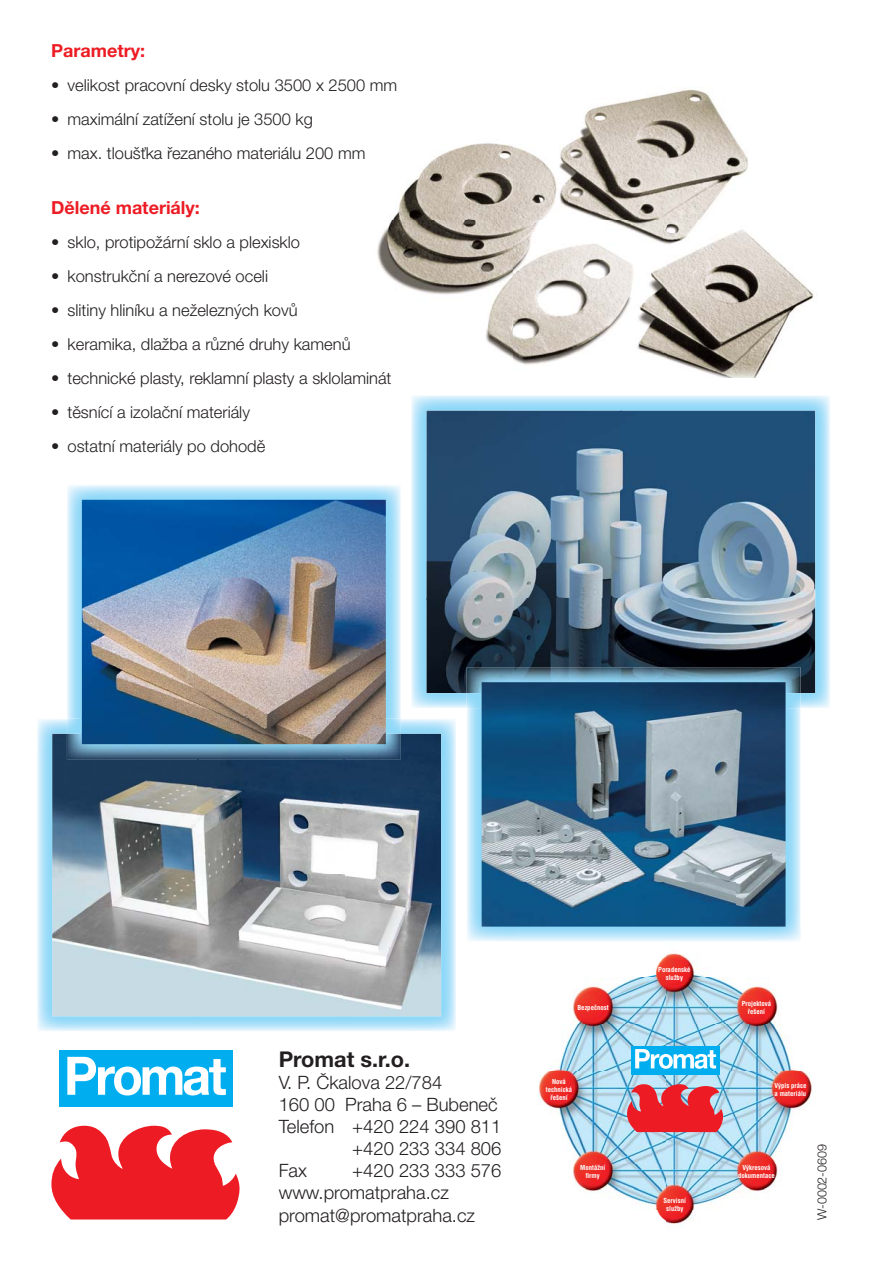
<style>
.page{position:relative;width:893px;height:1263px;background:#fff}
.page>*{position:absolute;margin:0;border:0;box-sizing:border-box;transform-origin:0 0}
.t1{font:700 21.75px "Helvetica Neue CE";color:#231f20}
.t2{font:300 18.45px/22px "Helvetica Neue CE";color:#231f20}
.t3{font:700 18px "Helvetica Neue CE";color:#ed1c24}
.t4{font:300 16.5px "Helvetica Neue CE";color:#231f20}
.t5{font:300 12.6px "Helvetica Neue CE";color:#231f20}
.t6{font:700 condensed 6.75px/8.1px "Helvetica LT Std";color:#fff;text-align:center}
</style>
<div class="page">
<img style="left:411px;top:396px;width:419px;height:312px">
<img style="left:377px;top:89px;width:440px;height:289px">
<div style="left:59px;top:1050px;width:173px;height:57px;background:#00aeef"></div>
<svg style="left:51px;top:1126px;width:189px;height:93px"></svg>
<svg style="left:67px;top:1057px;width:159px;height:38px"></svg>
<img style="left:538px;top:956px;width:128px;height:265px">
<img style="left:666px;top:931px;width:146px;height:294px">
<div style="left:631px;top:1046px;width:88px;height:28px;background:#00aeef"></div>
<svg style="left:627px;top:1084px;width:96px;height:48px;background:#dd434e"></svg>
<svg style="left:635px;top:1049px;width:81px;height:20px"></svg>
<img style="left:467px;top:667px;width:333px;height:275px">
<img style="left:516px;top:931px;width:284px;height:11px">
<img style="left:37px;top:719px;width:419px;height:312px">
<img style="left:67px;top:485px;width:334px;height:274px">
<p class="t3" style="left:51px;top:44px;width:95px">Parametry:</p>
<p class="t4" style="left:51px;top:79px;width:348px">• velikost pracovní desky stolu 3500 x 2500 mm</p>
<p class="t4" style="left:51px;top:113px;width:263px">• maximální zatížení stolu je 3500 kg</p>
<p class="t4" style="left:51px;top:147px;width:316px">• max. tloušťka řezaného materiálu 200 mm</p>
<p class="t3" style="left:51px;top:201px;width:150px">Dělené materiály:</p>
<p class="t4" style="left:51px;top:237px;width:251px">• sklo, protipožární sklo a plexisklo</p>
<p class="t4" style="left:51px;top:271px;width:219px">• konstrukční a nerezové oceli</p>
<p class="t4" style="left:51px;top:305px;width:248px">• slitiny hliníku a neželezných kovů</p>
<p class="t4" style="left:51px;top:339px;width:301px">• keramika, dlažba a různé druhy kamenů</p>
<p class="t4" style="left:51px;top:373px;width:342px">• technické plasty, reklamní plasty a sklolaminát</p>
<p class="t4" style="left:51px;top:407px;width:200px">• těsnící a izolační materiály</p>
<p class="t4" style="left:51px;top:441px;width:216px">• ostatní materiály po dohodě</p>
<h1 class="t1" style="left:279px;top:1051px;width:133px">Promat s.r.o.</h1>
<p class="t2" style="left:279px;top:1074px;width:165px">V. P. Čkalova 22/784</p>
<p class="t2" style="left:279px;top:1096px;width:220px">160 00 Praha 6 – Bubeneč</p>
<p class="t2" style="left:279px;top:1118px;width:224px">Telefon +420 224 390 811</p>
<p class="t2" style="left:352px;top:1140px;width:151px">+420 233 334 806</p>
<p class="t2" style="left:279px;top:1162px;width:30px">Fax</p>
<p class="t2" style="left:279px;top:1162px;width:224px;text-indent:74px">+420 233 333 576 www.promatpraha.cz promat@promatpraha.cz</p>
<p class="t6" style="left:577px;top:1004px;width:33px">Bezpečnost</p>
<p class="t6" style="left:546px;top:1078px;width:28px">Nová technická řešení</p>
<p class="t6" style="left:580px;top:1164px;width:27px">Montážní firmy</p>
<p class="t6" style="left:658px;top:966px;width:34px">Poradenské služby</p>
<p class="t6" style="left:663px;top:1197px;width:24px">Servisní služby</p>
<p class="t6" style="left:742px;top:1000px;width:31px">Projektová řešení</p>
<p class="t6" style="left:774px;top:1082px;width:33px;text-align:left">Výpis práce a materiálu</p>
<p class="t6" style="left:738px;top:1164px;width:38px">Výkresová dokumentace</p>
<p class="t5" style="left:817px;top:1220px;width:78px;rotate:-90deg">W-0002-0609</p>
</div>
